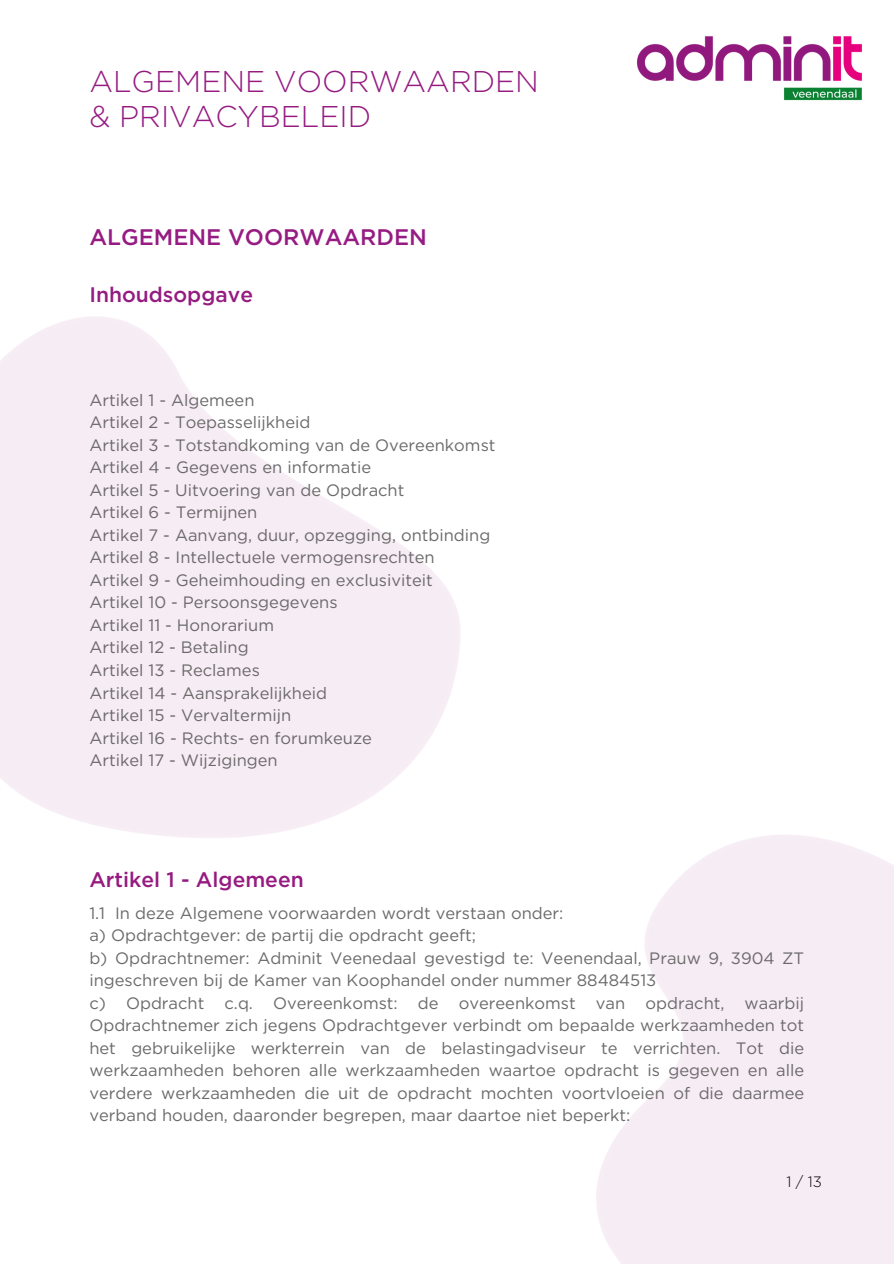
<style>
.page{position:relative;width:894px;height:1264px;background:#fff}
.page>*{position:absolute;margin:0;border:0;box-sizing:border-box;transform-origin:0 0}
.t1{font:300 30px "Gotham";color:#951b81}
.t2{font:500 22.5px "Gotham";color:#961b82}
.t3{font:500 21px "Gotham";color:#951b81}
.t4{font:16.5px/22.5px "Gotham";color:#6b6969}
.t5{font:300 15px "Gotham";color:#000}
</style>
<div class="page">
<img style="left:637px;top:36px;width:225px;height:65px">
<p class="t1" style="left:89px;top:68px;width:451px">ALGEMENE VOORWAARDEN</p>
<h3 class="t1" style="left:89px;top:103px;width:283px">&amp; PRIVACYBELEID</h3>
<p class="t2" style="left:89px;top:227px;width:339px">ALGEMENE VOORWAARDEN</p>
<p class="t3" style="left:89px;top:285px;width:165px">Inhoudsopgave</p>
<p class="t4" style="left:89px;top:389px;width:167px">Artikel 1 - Algemeen</p>
<h1 class="t4" style="left:89px;top:412px;width:222px">Artikel 2 - Toepasselijkheid</h1>
<h1 class="t4" style="left:89px;top:434px;width:407px">Artikel 3 - Totstandkoming van de Overeenkomst</h1>
<h2 class="t4" style="left:89px;top:457px;width:283px">Artikel 4 - Gegevens en informatie</h2>
<h3 class="t4" style="left:89px;top:479px;width:316px">Artikel 5 - Uitvoering van de Opdracht</h3>
<p class="t4" style="left:89px;top:502px;width:169px">Artikel 6 - Termijnen</p>
<p class="t4" style="left:89px;top:524px;width:402px">Artikel 7 - Aanvang, duur, opzegging, ontbinding</p>
<p class="t4" style="left:89px;top:547px;width:347px">Artikel 8 - Intellectuele vermogensrechten</p>
<p class="t4" style="left:89px;top:569px;width:345px">Artikel 9 - Geheimhouding en exclusiviteit</p>
<p class="t4" style="left:89px;top:592px;width:250px">Artikel 10 - Persoonsgegevens</p>
<p class="t4" style="left:89px;top:614px;width:186px">Artikel 11 - Honorarium</p>
<p class="t4" style="left:89px;top:637px;width:161px">Artikel 12 - Betaling</p>
<p class="t4" style="left:89px;top:659px;width:172px">Artikel 13 - Reclames</p>
<p class="t4" style="left:89px;top:682px;width:239px">Artikel 14 - Aansprakelijkheid</p>
<p class="t4" style="left:89px;top:704px;width:203px">Artikel 15 - Vervaltermijn</p>
<p class="t4" style="left:89px;top:727px;width:284px">Artikel 16 - Rechts- en forumkeuze</p>
<p class="t4" style="left:89px;top:749px;width:190px">Artikel 17 - Wijzigingen</p>
<p class="t3" style="left:89px;top:870px;width:216px">Artikel 1 - Algemeen</p>
<p class="t4" style="left:89px;top:902px;width:475px">1.1 In deze Algemene voorwaarden wordt verstaan onder:</p>
<p class="t4" style="left:89px;top:925px;width:388px">a) Opdrachtgever: de partij die opdracht geeft;</p>
<p class="t4" style="left:89px;top:947px;width:716px">b) Opdrachtnemer: Adminit Veenedaal gevestigd te: Veenendaal, Prauw 9, 3904 ZT ingeschreven bij de Kamer van Koophandel onder nummer 88484513</p>
<p class="t4" style="left:89px;top:992px;width:716px;text-align:justify">c) Opdracht c.q. Overeenkomst: de overeenkomst van opdracht, waarbij Opdrachtnemer zich jegens Opdrachtgever verbindt om bepaalde werkzaamheden tot het gebruikelijke werkterrein van de belastingadviseur te verrichten. Tot die werkzaamheden behoren alle werkzaamheden waartoe opdracht is gegeven en alle verdere werkzaamheden die uit de opdracht mochten voortvloeien of die daarmee verband houden, daaronder begrepen, maar daartoe niet beperkt:</p>
<p class="t5" style="left:786px;top:1175px;width:37px">1/13</p>
</div>
